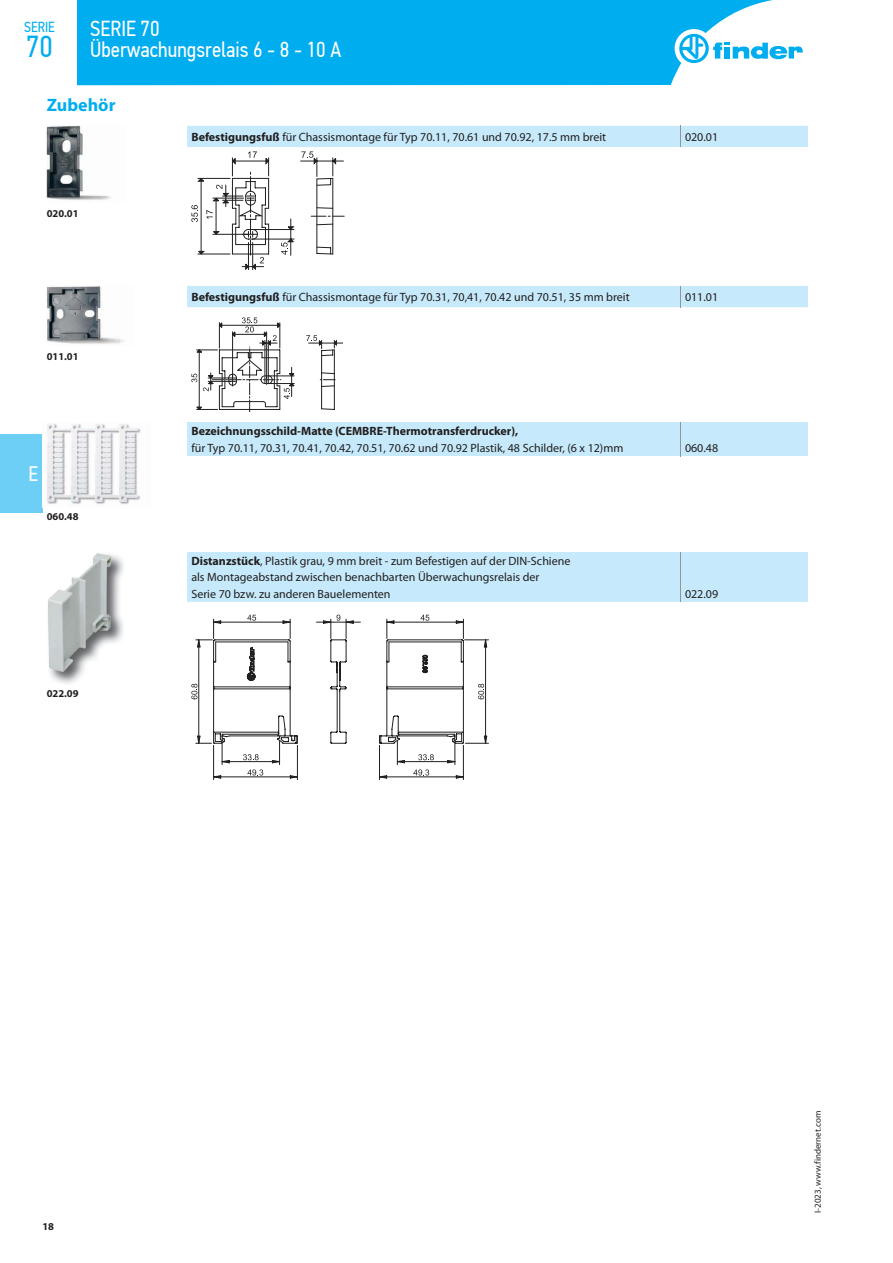
<style>
.page{position:relative;width:893px;height:1263px;background:#fff}
.page>*{position:absolute;margin:0;border:0;box-sizing:border-box;transform-origin:0 0}
.t1{font:30.3px "PF Din Text Cond Pro";color:#00adef}
.t2{font:21.75px/21px "PF Din Text Cond Pro";color:#fff}
.t3{font:21px "PF Din Text Cond Pro";color:#fff}
.t4{font:700 18px "Myriad Pro";color:#00adef}
.t5{font:14.55px "PF Din Text Cond Pro";color:#00adef}
.t6{font:12px/16.2px "Myriad Pro";color:#221f1f}
.t7{font:700 12px "Myriad Pro";color:#221f1f}
.t8{font:700 10.5px "Myriad Pro";color:#221f1f}
.t9{font:9px "Myriad Pro";color:#221f1f}
.s1{font-weight:700}
</style>
<div class="page">
<div style="left:0;top:434px;width:42px;height:78px;background:#6dcff6"></div>
<div style="left:77px;top:0;width:696px;height:85px;background:#00adef"></div>
<div style="left:675px;top:29px;width:38px;height:39px;background:#fff;border-radius:50%"></div>
<svg style="left:679px;top:34px;width:124px;height:29px"></svg>
<svg style="left:187px;top:126px;width:621px;height:476px"></svg>
<svg style="left:680px;top:126px;width:1px;height:21px"></svg>
<svg style="left:680px;top:286px;width:1px;height:21px"></svg>
<hr style="left:680px;top:552px;width:1px;height:50px;background:#939597">
<hr style="left:680px;top:422px;width:1px;height:34px;background:#939597">
<img style="left:47px;top:126px;width:64px;height:74px">
<svg style="left:191px;top:151px;width:153px;height:119px"></svg>
<img style="left:47px;top:286px;width:77px;height:58px">
<svg style="left:306px;top:335px;width:37px;height:75px"></svg>
<svg style="left:191px;top:317px;width:103px;height:95px"></svg>
<img style="left:47px;top:424px;width:94px;height:81px">
<img style="left:50px;top:555px;width:74px;height:129px">
<img style="left:48px;top:553px;width:63px;height:119px">
<hr style="left:213px;top:745px;width:1px;height:35px;background:#221f1f">
<hr style="left:297px;top:745px;width:1px;height:35px;background:#221f1f">
<hr style="left:379px;top:745px;width:1px;height:35px;background:#221f1f">
<hr style="left:463px;top:745px;width:1px;height:35px;background:#221f1f">
<svg style="left:191px;top:615px;width:297px;height:163px"></svg>
<hr style="left:379px;top:777px;width:84px;height:1px;background:#221f1f">
<p class="t5" style="left:24px;top:19px;width:32px">SERIE</p>
<h1 class="t1" style="left:26px;top:31px;width:28px">70</h1>
<h2 class="t2" style="left:90px;top:18px;width:252px">SERIE 70<br>Überwachungsrelais 6 - 8 - 10 A</h2>
<h3 class="t4" style="left:47px;top:96px;width:70px">Zubehör</h3>
<p class="t8" style="left:47px;top:208px;width:33px">020.01</p>
<p class="t8" style="left:47px;top:351px;width:33px">011.01</p>
<h3 class="t3" style="left:29px;top:461px;width:11px">E</h3>
<p class="t8" style="left:47px;top:511px;width:33px">060.48</p>
<p class="t8" style="left:47px;top:688px;width:33px">022.09</p>
<p class="t6" style="left:191px;top:129px;width:416px"><span class="s1">Befestigungsfuß</span> für Chassismontage für Typ 70.11, 70.61 und 70.92, 17.5 mm breit</p>
<p class="t6" style="left:685px;top:129px;width:35px">020.01</p>
<p class="t6" style="left:191px;top:289px;width:440px"><span class="s1">Befestigungsfuß</span> für Chassismontage für Typ 70.31, 70,41, 70.42 und 70.51, 35 mm breit</p>
<p class="t6" style="left:685px;top:289px;width:35px">011.01</p>
<p class="t7" style="left:191px;top:425px;width:328px">Bezeichnungsschild-Matte (CEMBRE-Thermotransferdrucker),</p>
<p class="t6" style="left:191px;top:440px;width:434px">für Typ 70.11, 70.31, 70.41, 70.42, 70.51, 70.62 und 70.92 Plastik, 48 Schilder, (6 x 12)mm</p>
<p class="t6" style="left:685px;top:440px;width:35px">060.48</p>
<p class="t6" style="left:191px;top:553px;width:381px"><span class="s1">Distanzstück</span>, Plastik grau, 9 mm breit - zum Befestigen auf der DIN-Schiene als Montageabstand zwischen benachbarten Überwachungsrelais der<br>Serie 70 bzw. zu anderen Bauelementen</p>
<p class="t6" style="left:685px;top:586px;width:35px">022.09</p>
<p class="t8" style="left:42px;top:1221px;width:13px">18</p>
<p class="t9" style="left:813px;top:1213px;width:103px;rotate:-90deg">I-2023, www.findernet.com</p>
</div>
